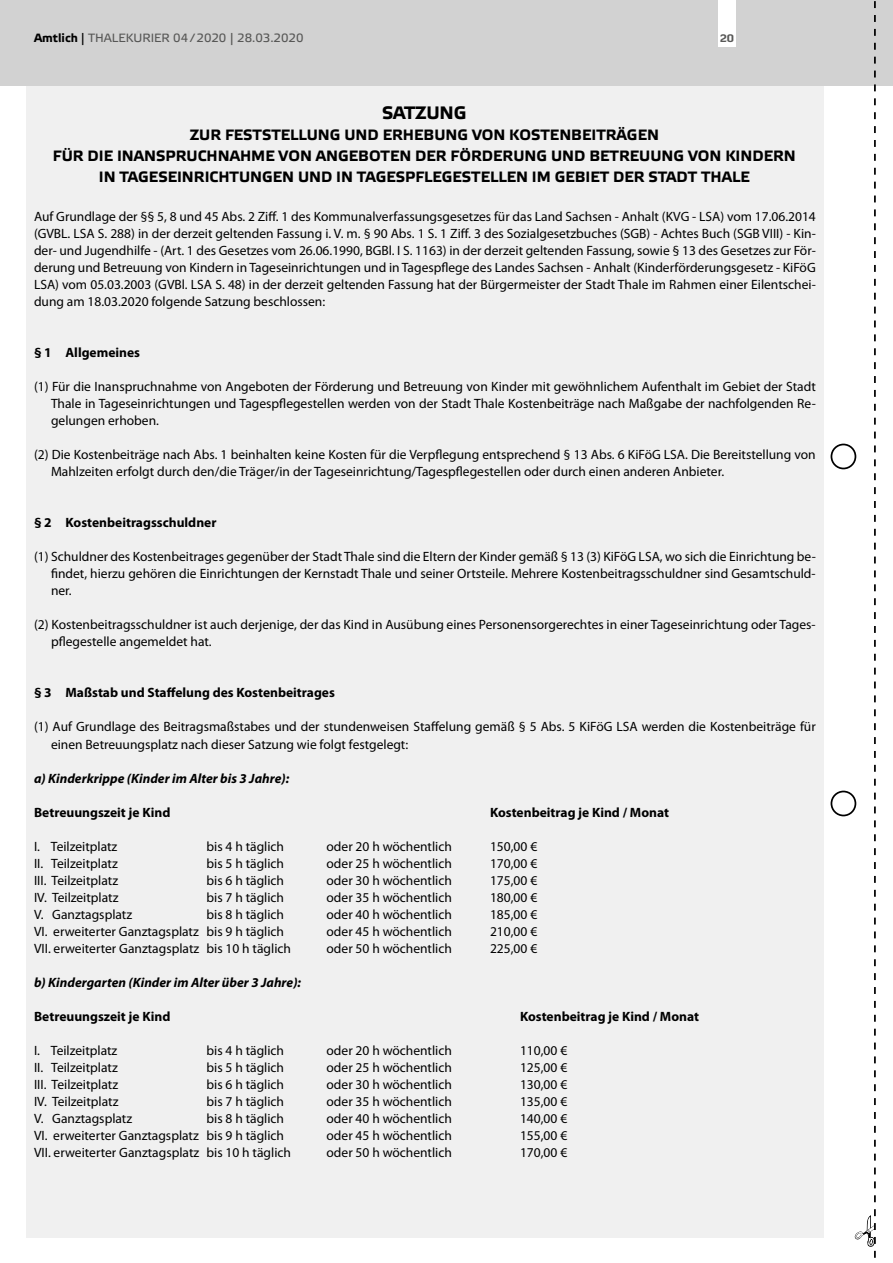
<style>
.page{position:relative;width:893px;height:1263px;background:#fff}
.page>*{position:absolute;margin:0;border:0;box-sizing:border-box;transform-origin:0 0}
.t1{font:700 18px "Elektra Text Pro";letter-spacing:-.01em;color:#000}
.t2{font:700 15px/21px "Elektra Text Pro";color:#000;text-align:center}
.t3{font:13.5px/17px "Myriad Pro";color:#000;text-align:justify}
.t4{font:700 13.5px "Myriad Pro";color:#000}
.t5{font:italic 700 13.5px "Myriad Pro";color:#000}
.t6{font:12px "Elektra Text Pro";color:#575756}
.t7{font:900 10.5px "Diavlo";color:#575756}
.s1{font-weight:700;color:#000}
.s2{color:#000}
</style>
<div class="page">
<div style="left:27px;top:0;width:797px;height:1237px;background:#f0f0f0"></div>
<div style="left:0;top:0;width:893px;height:85px;background:#d2d2d2"></div>
<div style="left:719px;top:0;width:17px;height:47px;background:#fff"></div>
<svg style="left:855px;top:1px;width:21px;height:1257px"></svg>
<div style="left:831px;top:444px;width:25px;height:25px;border:2px solid #000;border-radius:50%"></div>
<div style="left:831px;top:791px;width:25px;height:25px;border:2px solid #000;border-radius:50%"></div>
<p class="t6" style="left:34px;top:32px;width:271px"><span class="s1">Amtlich</span> <span class="s2">|</span> THALEKURIER 04/2020 | 28.03.2020</p>
<p class="t7" style="left:720px;top:31px;width:16px">20</p>
<h1 class="t1" style="left:382px;top:103px;width:86px">SATZUNG</h1>
<p class="t2" style="left:53px;top:125px;width:744px">ZUR FESTSTELLUNG UND ERHEBUNG VON KOSTENBEITRÄGEN<br>FÜR DIE INANSPRUCHNAHME VON ANGEBOTEN DER FÖRDERUNG UND BETREUUNG VON KINDERN<br>IN TAGESEINRICHTUNGEN UND IN TAGESPFLEGESTELLEN IM GEBIET DER STADT THALE</p>
<p class="t3" style="left:34px;top:208px;width:783px">Auf Grundlage der §§ 5, 8 und 45 Abs. 2 Ziff. 1 des Kommunalverfassungsgesetzes für das Land Sachsen - Anhalt (KVG - LSA) vom 17.06.2014 (GVBL. LSA S. 288) in der derzeit geltenden Fassung i. V. m. § 90 Abs. 1 S. 1 Ziff. 3 des Sozialgesetzbuches (SGB) - Achtes Buch (SGB VIII) - Kin&shy;der- und Jugendhilfe - (Art. 1 des Gesetzes vom 26.06.1990, BGBl. I S. 1163) in der derzeit geltenden Fassung, sowie § 13 des Gesetzes zur För&shy;derung und Betreuung von Kindern in Tageseinrichtungen und in Tagespflege des Landes Sachsen - Anhalt (Kinderförderungsgesetz - KiFöG LSA) vom 05.03.2003 (GVBl. LSA S. 48) in der derzeit geltenden Fassung hat der Bürgermeister der Stadt Thale im Rahmen einer Eilentschei&shy;dung am 18.03.2020 folgende Satzung beschlossen:</p>
<p class="t4" style="left:34px;top:345px;width:108px">§ 1 Allgemeines</p>
<p class="t3" style="left:51px;top:378px;width:766px;text-indent:-17px">(1) Für die Inanspruchnahme von Angeboten der Förderung und Betreuung von Kinder mit gewöhnlichem Aufenthalt im Gebiet der Stadt Thale in Tageseinrichtungen und Tagespflegestellen werden von der Stadt Thale Kostenbeiträge nach Maßgabe der nachfolgenden Re&shy;gelungen erhoben.</p>
<p class="t3" style="left:51px;top:447px;width:766px;text-indent:-17px">(2) Die Kostenbeiträge nach Abs. 1 beinhalten keine Kosten für die Verpflegung entsprechend § 13 Abs. 6 KiFöG LSA. Die Bereitstellung von<br>Mahlzeiten erfolgt durch den/die Träger/in der Tageseinrichtung/Tagespflegestellen oder durch einen anderen Anbieter.</p>
<p class="t4" style="left:34px;top:515px;width:184px">§ 2 Kostenbeitragsschuldner</p>
<p class="t3" style="left:51px;top:549px;width:766px;text-indent:-17px">(1) Schuldner des Kostenbeitrages gegenüber der Stadt Thale sind die Eltern der Kinder gemäß § 13 (3) KiFöG LSA, wo sich die Einrichtung be&shy;findet, hierzu gehören die Einrichtungen der Kernstadt Thale und seiner Ortsteile. Mehrere Kostenbeitragsschuldner sind Gesamtschuld&shy;ner.</p>
<p class="t3" style="left:51px;top:617px;width:766px;text-indent:-17px">(2) Kostenbeitragsschuldner ist auch derjenige, der das Kind in Ausübung eines Personensorgerechtes in einer Tageseinrichtung oder Tages&shy;pflegestelle angemeldet hat.</p>
<p class="t4" style="left:34px;top:685px;width:302px">§ 3 Maßstab und Staffelung des Kostenbeitrages</p>
<p class="t3" style="left:51px;top:719px;width:766px;text-indent:-17px">(1) Auf Grundlage des Beitragsmaßstabes und der stundenweisen Staffelung gemäß § 5 Abs. 5 KiFöG LSA werden die Kostenbeiträge für einen Betreuungsplatz nach dieser Satzung wie folgt festgelegt:</p>
<p class="t5" style="left:34px;top:770px;width:257px">a) Kinderkrippe (Kinder im Alter bis 3 Jahre):</p>
<p class="t4" style="left:34px;top:804px;width:138px">Betreuungszeit je Kind</p>
<p class="t4" style="left:490px;top:804px;width:180px">Kostenbeitrag je Kind / Monat</p>
<p class="t3" style="left:34px;top:838px;width:85px">I. Teilzeitplatz</p>
<p class="t3" style="left:207px;top:838px;width:79px">bis 4 h täglich</p>
<p class="t3" style="left:327px;top:838px;width:127px">oder 20 h wöchentlich</p>
<p class="t3" style="left:490px;top:838px;width:49px">150,00 €</p>
<p class="t3" style="left:34px;top:855px;width:85px">II. Teilzeitplatz</p>
<p class="t3" style="left:207px;top:855px;width:79px">bis 5 h täglich</p>
<p class="t3" style="left:327px;top:855px;width:127px">oder 25 h wöchentlich</p>
<p class="t3" style="left:490px;top:855px;width:49px">170,00 €</p>
<p class="t3" style="left:34px;top:872px;width:86px">III. Teilzeitplatz</p>
<p class="t3" style="left:207px;top:872px;width:79px">bis 6 h täglich</p>
<p class="t3" style="left:327px;top:872px;width:127px">oder 30 h wöchentlich</p>
<p class="t3" style="left:490px;top:872px;width:49px">175,00 €</p>
<p class="t3" style="left:34px;top:889px;width:86px">IV. Teilzeitplatz</p>
<p class="t3" style="left:207px;top:889px;width:79px">bis 7 h täglich</p>
<p class="t3" style="left:327px;top:889px;width:127px">oder 35 h wöchentlich</p>
<p class="t3" style="left:490px;top:889px;width:49px">180,00 €</p>
<p class="t3" style="left:34px;top:906px;width:100px">V. Ganztagsplatz</p>
<p class="t3" style="left:207px;top:906px;width:79px">bis 8 h täglich</p>
<p class="t3" style="left:327px;top:906px;width:127px">oder 40 h wöchentlich</p>
<p class="t3" style="left:490px;top:906px;width:49px">185,00 €</p>
<p class="t3" style="left:34px;top:923px;width:252px">VI. erweiterter Ganztagsplatz bis 9 h täglich</p>
<p class="t3" style="left:327px;top:923px;width:127px">oder 45 h wöchentlich</p>
<p class="t3" style="left:490px;top:923px;width:49px">210,00 €</p>
<p class="t3" style="left:34px;top:940px;width:259px">VII. erweiterter Ganztagsplatz bis 10 h täglich</p>
<p class="t3" style="left:327px;top:940px;width:127px">oder 50 h wöchentlich</p>
<p class="t3" style="left:490px;top:940px;width:49px">225,00 €</p>
<p class="t5" style="left:34px;top:975px;width:269px">b) Kindergarten (Kinder im Alter über 3 Jahre):</p>
<p class="t4" style="left:34px;top:1008px;width:138px">Betreuungszeit je Kind</p>
<p class="t4" style="left:520px;top:1008px;width:180px">Kostenbeitrag je Kind / Monat</p>
<p class="t3" style="left:34px;top:1042px;width:85px">I. Teilzeitplatz</p>
<p class="t3" style="left:207px;top:1042px;width:79px">bis 4 h täglich</p>
<p class="t3" style="left:327px;top:1042px;width:127px">oder 20 h wöchentlich</p>
<p class="t3" style="left:520px;top:1042px;width:49px">110,00 €</p>
<p class="t3" style="left:34px;top:1059px;width:85px">II. Teilzeitplatz</p>
<p class="t3" style="left:207px;top:1059px;width:79px">bis 5 h täglich</p>
<p class="t3" style="left:327px;top:1059px;width:127px">oder 25 h wöchentlich</p>
<p class="t3" style="left:520px;top:1059px;width:49px">125,00 €</p>
<p class="t3" style="left:34px;top:1076px;width:86px">III. Teilzeitplatz</p>
<p class="t3" style="left:207px;top:1076px;width:79px">bis 6 h täglich</p>
<p class="t3" style="left:327px;top:1076px;width:127px">oder 30 h wöchentlich</p>
<p class="t3" style="left:520px;top:1076px;width:49px">130,00 €</p>
<p class="t3" style="left:34px;top:1093px;width:86px">IV. Teilzeitplatz</p>
<p class="t3" style="left:207px;top:1093px;width:79px">bis 7 h täglich</p>
<p class="t3" style="left:327px;top:1093px;width:127px">oder 35 h wöchentlich</p>
<p class="t3" style="left:520px;top:1093px;width:49px">135,00 €</p>
<p class="t3" style="left:34px;top:1110px;width:100px">V. Ganztagsplatz</p>
<p class="t3" style="left:207px;top:1110px;width:79px">bis 8 h täglich</p>
<p class="t3" style="left:327px;top:1110px;width:127px">oder 40 h wöchentlich</p>
<p class="t3" style="left:520px;top:1110px;width:49px">140,00 €</p>
<p class="t3" style="left:34px;top:1127px;width:252px">VI. erweiterter Ganztagsplatz bis 9 h täglich</p>
<p class="t3" style="left:327px;top:1127px;width:127px">oder 45 h wöchentlich</p>
<p class="t3" style="left:520px;top:1127px;width:49px">155,00 €</p>
<p class="t3" style="left:34px;top:1144px;width:259px">VII. erweiterter Ganztagsplatz bis 10 h täglich</p>
<p class="t3" style="left:327px;top:1144px;width:127px">oder 50 h wöchentlich</p>
<p class="t3" style="left:520px;top:1144px;width:49px">170,00 €</p>
</div>
